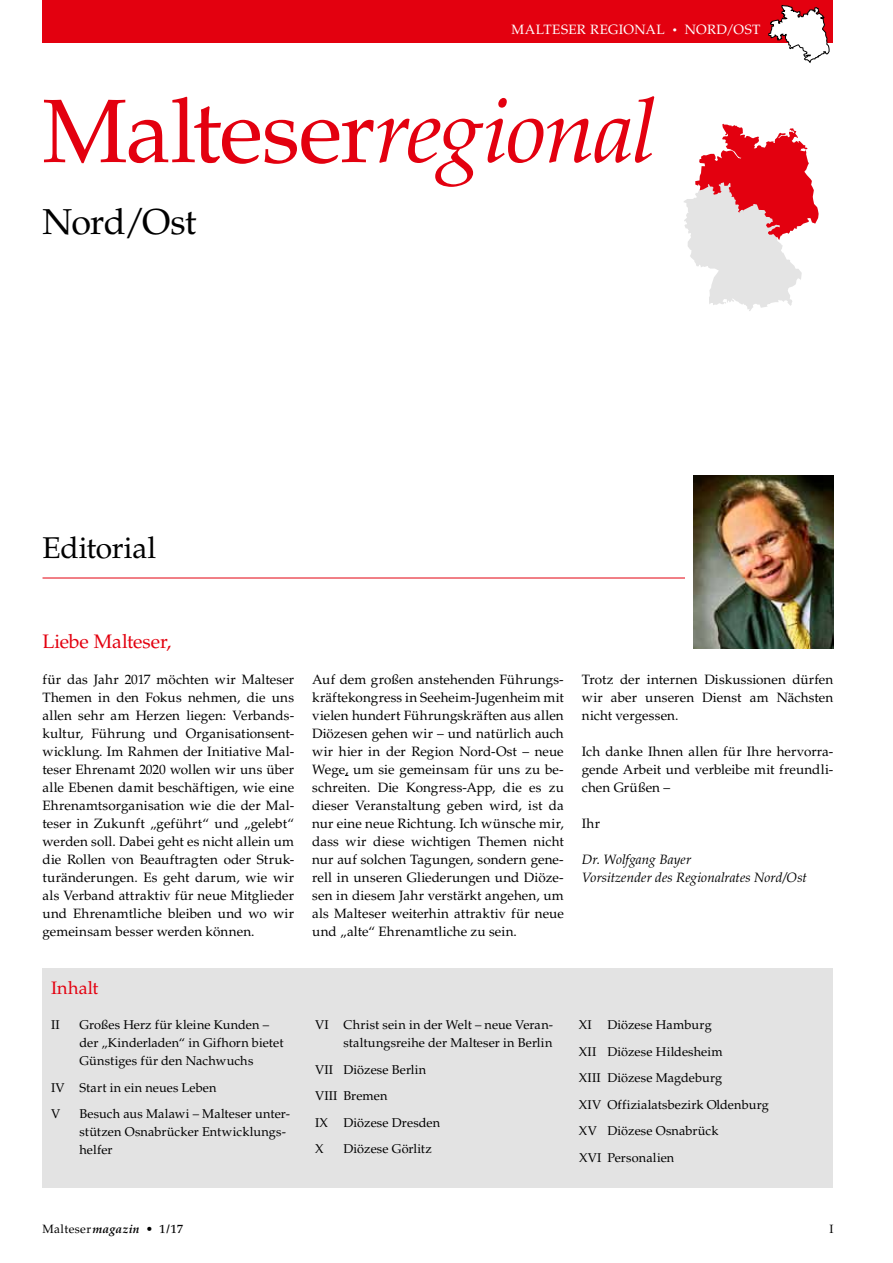
<style>
.page{position:relative;width:893px;height:1263px;background:#fff}
.page>*{position:absolute;margin:0;border:0;box-sizing:border-box;transform-origin:0 0}
.t1{font:90px "Palatino LT Std";letter-spacing:-.02em;color:#e3000f}
.t2{font:36px "Palatino LT Std";letter-spacing:-.02em;color:#000}
.t3{font:30px "Palatino LT Std";letter-spacing:-.01em;color:#000}
.t4{font:19.5px "Palatino LT Std";letter-spacing:-.005em;color:#e3000f}
.t5{font:18px "Palatino LT Std";letter-spacing:.005em;color:#e3000f}
.t6{font:13.5px/18px "Palatino LT Std";letter-spacing:.01em;color:#000;text-align:justify}
.t7{font:italic 13.5px/18px "Palatino LT Std";color:#000}
.t8{font:13.5px "Palatino LT Std";letter-spacing:.02em;color:#fff}
.t9{font:12.75px/26.5px "Palatino LT Std";letter-spacing:.01em;color:#000}
.t10{font:12px "Palatino LT Std";color:#000}
.s1{font-size:9px}
.s2{font-style:italic}
.s3{font-weight:700;font-style:italic}
.s4{font-weight:500}
</style>
<div class="page">
<div style="left:43px;top:0;width:790px;height:43px;background:#e3000f"></div>
<svg style="left:768px;top:5px;width:61px;height:58px"></svg>
<svg style="left:684px;top:124px;width:135px;height:187px"></svg>
<hr style="left:43px;top:578px;width:642px;height:1px;background:#e3000f">
<img style="left:693px;top:476px;width:140px;height:172px">
<div style="left:43px;top:968px;width:790px;height:219px;background:#e3e3e3"></div>
<p class="t8" style="left:511px;top:22px;width:250px">malteser regional <span class="s1">•</span> Nord/Ost</p>
<h1 class="t1" style="left:43px;top:79px;width:616px">Malteser<span class="s2">regional</span></h1>
<h2 class="t2" style="left:43px;top:201px;width:156px">Nord/Ost</h2>
<h3 class="t3" style="left:43px;top:530px;width:115px">Editorial</h3>
<h3 class="t4" style="left:43px;top:630px;width:130px">Liebe Malteser,</h3>
<p class="t6" style="left:43px;top:671px;width:253px">für das Jahr 2017 möchten wir Malteser Themen in den Fokus nehmen, die uns allen sehr am Herzen liegen: Verbands&shy;kultur, Führung und Organisationsent&shy;wicklung. Im Rahmen der Initiative Mal&shy;teser Ehrenamt 2020 wollen wir uns über alle Ebenen damit beschäftigen, wie eine Ehrenamtsorganisation wie die der Mal&shy;teser in Zukunft „geführt“ und „gelebt“ werden soll. Dabei geht es nicht allein um die Rollen von Beauftragten oder Struk&shy;turänderungen. Es geht darum, wie wir als Verband attraktiv für neue Mitglieder und Ehrenamtliche bleiben und wo wir gemeinsam besser werden können.</p>
<p class="t6" style="left:312px;top:671px;width:253px">Auf dem großen anstehenden Führungs&shy;kräftekongress in Seeheim-Jugenheim mit vielen hundert Führungskräften aus allen Diözesen gehen wir – und natürlich auch wir hier in der Region Nord-Ost – neue Wege, um sie gemeinsam für uns zu be&shy;schreiten. Die Kongress-App, die es zu dieser Veranstaltung geben wird, ist da nur eine neue Richtung. Ich wünsche mir, dass wir diese wichtigen Themen nicht nur auf solchen Tagungen, sondern gene&shy;rell in unseren Gliederungen und Diöze&shy;sen in diesem Jahr verstärkt angehen, um als Malteser weiterhin attraktiv für neue und „alte“ Ehrenamtliche zu sein.</p>
<p class="t6" style="left:582px;top:671px;width:253px">Trotz der internen Diskussionen dürfen wir aber unseren Dienst am Nächsten nicht vergessen.</p>
<p class="t6" style="left:582px;top:743px;width:253px">Ich danke Ihnen allen für Ihre hervorra&shy;gende Arbeit und verbleibe mit freundli&shy;chen Grüßen –</p>
<p class="t6" style="left:582px;top:815px;width:20px">Ihr</p>
<p class="t7" style="left:582px;top:851px;width:227px">Dr. Wolfgang Bayer<br>Vorsitzender des Regionalrates Nord/Ost</p>
<h3 class="t5" style="left:51px;top:978px;width:49px">Inhalt</h3>
<p class="t9" style="left:51px;top:1012px;width:10px">II</p>
<p class="t9" style="left:80px;top:1016px;width:206px;line-height:18px">Großes Herz für kleine Kunden – der „Kinderladen“ in Gifhorn bietet<br>Günstiges für den Nachwuchs</p>
<p class="t9" style="left:51px;top:1074px;width:167px">IV Start in ein neues Leben<br>V</p>
<p class="t9" style="left:80px;top:1105px;width:212px;line-height:18px">Besuch aus Malawi – Malteser unter&shy;stützen Osnabrücker Entwicklungs&shy;helfer</p>
<p class="t9" style="left:315px;top:1016px;width:240px;line-height:18px;text-align:right">VI Christ sein in der Welt – neue Veran&shy;staltungsreihe der Malteser in Berlin</p>
<p class="t9" style="left:315px;top:1056px;width:127px">VII Diözese Berlin<br>VIII Bremen<br>IX Diözese Dresden<br>X</p>
<p class="t9" style="left:343px;top:1136px;width:90px">Diözese Görlitz</p>
<p class="t9" style="left:579px;top:1012px;width:191px">XI Diözese Hamburg<br>XII Diözese Hildesheim<br>XIII Diözese Magdeburg<br>XIV Offizialatsbezirk Oldenburg<br>XV Diözese Osnabrück<br>XVI Personalien</p>
<p class="t10" style="left:43px;top:1222px;width:142px">Malteser <span class="s3">magazin</span> <span class="s4">• 1/17</span></p>
<p class="t10" style="left:829px;top:1222px;width:6px">I</p>
</div>
